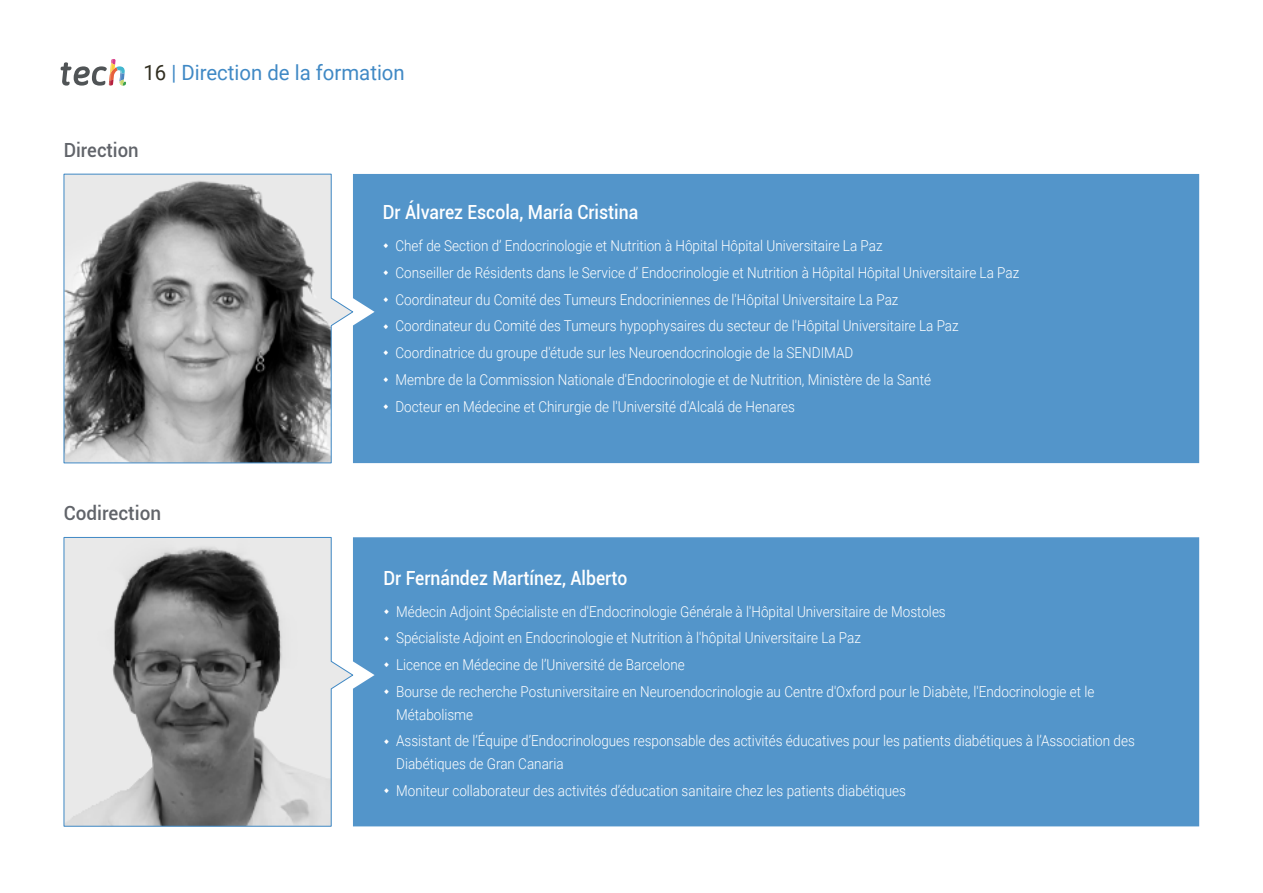
<style>
.page{position:relative;width:1263px;height:893px;background:#fff}
.page>*{position:absolute;margin:0;border:0;box-sizing:border-box;transform-origin:0 0}
.t1{font:21px "Roboto";color:#4089c5}
.t2{font:500 19.5px "Roboto";color:#fff;scale:.9 1}
.t3{font:500 19.5px "Roboto";color:#61646a}
.t4{font:500 19.5px "Roboto";color:#61646a;scale:.95 1}
.t5{font:300 15px/26.7px "Roboto";color:#fff;scale:.9 1}
.s1{color:#312e20}
</style>
<div class="page">
<svg style="left:61px;top:59px;width:65px;height:27px"></svg>
<div style="left:353px;top:174px;width:846px;height:289px;background:#5395ca"></div>
<div style="left:353px;top:537px;width:846px;height:289px;background:#5395ca"></div>
<svg style="left:64px;top:174px;width:289px;height:289px"></svg>
<svg style="left:64px;top:537px;width:289px;height:290px"></svg>
<svg style="left:384px;top:243px;width:4px;height:5px"></svg>
<svg style="left:384px;top:270px;width:4px;height:5px"></svg>
<svg style="left:384px;top:297px;width:4px;height:5px"></svg>
<svg style="left:384px;top:324px;width:4px;height:5px"></svg>
<svg style="left:384px;top:350px;width:4px;height:5px"></svg>
<svg style="left:384px;top:377px;width:4px;height:5px"></svg>
<svg style="left:384px;top:404px;width:4px;height:5px"></svg>
<svg style="left:384px;top:609px;width:5px;height:5px"></svg>
<svg style="left:384px;top:636px;width:5px;height:5px"></svg>
<svg style="left:384px;top:663px;width:5px;height:5px"></svg>
<svg style="left:384px;top:689px;width:5px;height:5px"></svg>
<svg style="left:384px;top:739px;width:5px;height:5px"></svg>
<svg style="left:384px;top:788px;width:5px;height:5px"></svg>
<h1 class="t1" style="left:144px;top:57px;width:263px"><span class="s1">16</span> | Direction de la formation</h1>
<h2 class="t4" style="left:64px;top:136px;width:80px">Direction</h2>
<h2 class="t3" style="left:64px;top:500px;width:99px">Codirection</h2>
<h2 class="t2" style="left:383px;top:199px;width:285px">Dr Álvarez Escola, María Cristina</h2>
<p class="t5" style="left:395px;top:232px;width:695px">Chef de Section d’ Endocrinologie et Nutrition à Hôpital Hôpital Universitaire La Paz<br>Conseiller de Résidents dans le Service d’ Endocrinologie et Nutrition à Hôpital Hôpital Universitaire La Paz Coordinateur du Comité des Tumeurs Endocriniennes de l'Hôpital Universitaire La Paz<br>Coordinateur du Comité des Tumeurs hypophysaires du secteur de l'Hôpital Universitaire La Paz Coordinatrice du groupe d'étude sur les Neuroendocrinologie de la SENDIMAD<br>Membre de la Commission Nationale d'Endocrinologie et de Nutrition, Ministère de la Santé<br>Docteur en Médecine et Chirurgie de l'Université d'Alcalá de Henares</p>
<h2 class="t2" style="left:383px;top:564px;width:273px">Dr Fernández Martínez, Alberto</h2>
<p class="t5" style="left:396px;top:597px;width:777px">Médecin Adjoint Spécialiste en d'Endocrinologie Générale à l'Hôpital Universitaire de Mostoles<br>Spécialiste Adjoint en Endocrinologie et Nutrition à l'hôpital Universitaire La Paz<br>Licence en Médecine de l’Université de Barcelone<br>Bourse de recherche Postuniversitaire en Neuroendocrinologie au Centre d'Oxford pour le Diabète, l'Endocrinologie et le</p>
<p class="t5" style="left:396px;top:700px;width:822px">Métabolisme<br>Assistant de l’Équipe d’Endocrinologues responsable des activités éducatives pour les patients diabétiques à l’Association des</p>
<p class="t5" style="left:396px;top:749px;width:568px">Diabétiques de Gran Canaria<br>Moniteur collaborateur des activités d’éducation sanitaire chez les patients diabétiques</p>
</div>
